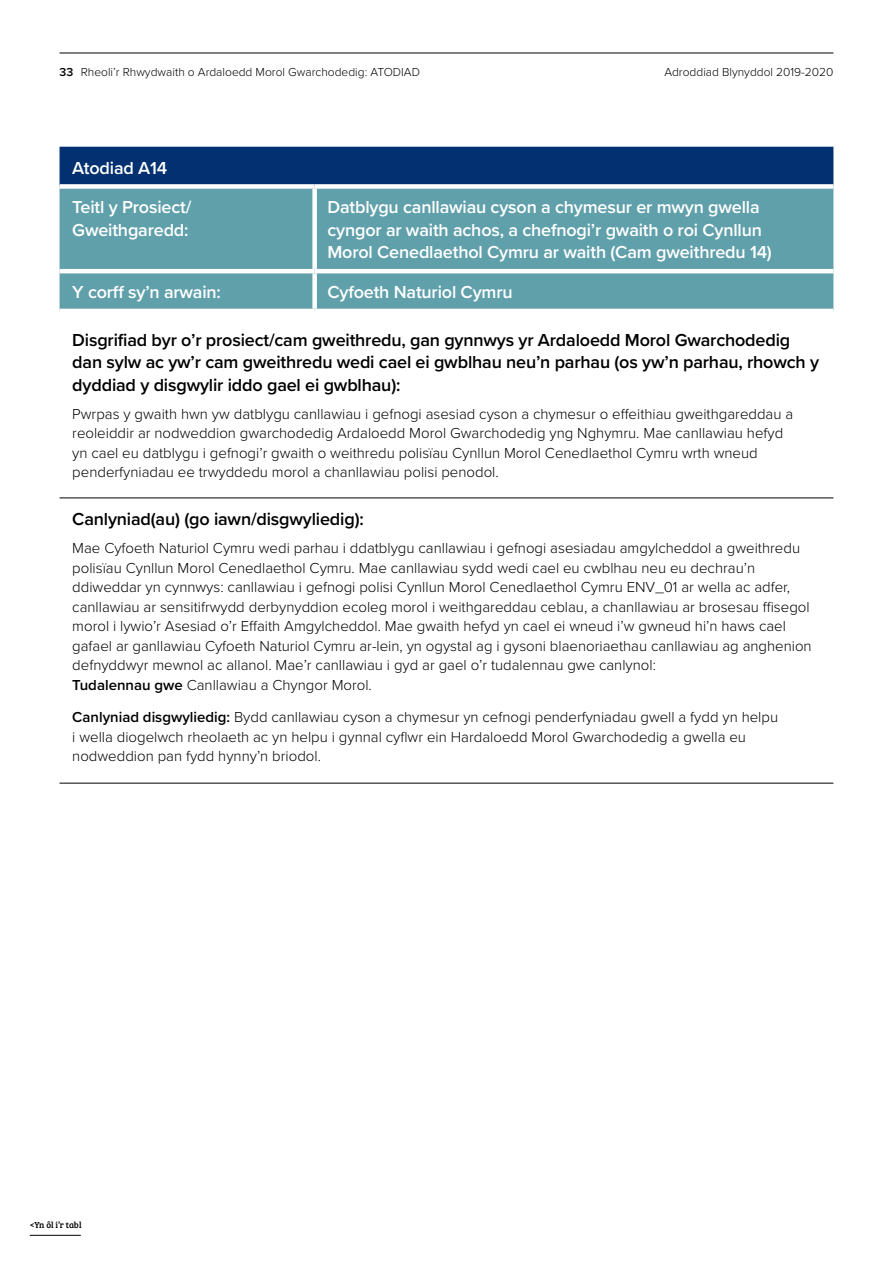
<style>
.page{position:relative;width:893px;height:1263px;background:#fff}
.page>*{position:absolute;margin:0;border:0;box-sizing:border-box;transform-origin:0 0}
.Semibold_space_after{font:600 18px/22.5px "Proxima Nova";letter-spacing:-.01em;color:#000}
.t1{font:600 18px/22.5px "Proxima Nova";letter-spacing:-.01em;color:#fff}
.t2{font:300 15px/19.5px "Proxima Nova";color:#000}
.t3{font:300 12px "Proxima Nova";color:#000}
.Page_Header_New{font:9px "Bree Serif";letter-spacing:-.005em;color:#000}
.s1{font-weight:600}
</style>
<div class="page">
<hr style="left:60px;top:53px;width:773px;height:1px;background:#000">
<hr style="left:30px;top:1235px;width:51px;height:1px;background:#000">
<div style="left:60px;top:147px;width:773px;height:37px;background:#023071"></div>
<div style="left:60px;top:189px;width:773px;height:120px;background:#60a0ab"></div>
<hr style="left:315px;top:269px;width:518px;height:4px;background:#fff">
<div style="left:312px;top:189px;width:5px;height:80px;background:#fff"></div>
<hr style="left:60px;top:269px;width:255px;height:4px;background:#fff">
<div style="left:312px;top:273px;width:5px;height:36px;background:#fff"></div>
<hr style="left:60px;top:497px;width:773px;height:1px;background:#000">
<hr style="left:60px;top:783px;width:773px;height:1px;background:#000">
<p class="t3" style="left:60px;top:63px;width:362px"><span class="s1">33</span> Rheoli’r Rhwydwaith o Ardaloedd Morol Gwarchodedig: ATODIAD</p>
<p class="t3" style="left:664px;top:63px;width:171px">Adroddiad Blynyddol 2019-2020</p>
<p class="t1" style="left:72px;top:156px;width:96px">Atodiad A14</p>
<p class="t1" style="left:72px;top:196px;width:121px">Teitl y Prosiect/<br>Gweithgaredd:</p>
<p class="t1" style="left:327px;top:196px;width:446px">Datblygu canllawiau cyson a chymesur er mwyn gwella cyngor ar waith achos, a chefnogi’r gwaith o roi Cynllun<br>Morol Cenedlaethol Cymru ar waith (Cam gweithredu 14)</p>
<p class="t1" style="left:72px;top:280px;width:150px">Y corff sy’n arwain:</p>
<p class="t1" style="left:327px;top:280px;width:187px">Cyfoeth Naturiol Cymru</p>
<p class="Semibold_space_after" style="left:72px;top:328px;width:748px">Disgrifiad byr o’r prosiect/cam gweithredu, gan gynnwys yr Ardaloedd Morol Gwarchodedig dan sylw ac yw’r cam gweithredu wedi cael ei gwblhau neu’n parhau (os yw’n parhau, rhowch y dyddiad y disgwylir iddo gael ei gwblhau):</p>
<p class="t2" style="left:72px;top:403px;width:722px">Pwrpas y gwaith hwn yw datblygu canllawiau i gefnogi asesiad cyson a chymesur o effeithiau gweithgareddau a reoleiddir ar nodweddion gwarchodedig Ardaloedd Morol Gwarchodedig yng Nghymru. Mae canllawiau hefyd yn cael eu datblygu i gefnogi’r gwaith o weithredu polisïau Cynllun Morol Cenedlaethol Cymru wrth wneud penderfyniadau ee trwyddedu morol a chanllawiau polisi penodol.</p>
<p class="Semibold_space_after" style="left:72px;top:508px;width:293px">Canlyniad(au) (go iawn/disgwyliedig):</p>
<p class="t2" style="left:72px;top:538px;width:741px">Mae Cyfoeth Naturiol Cymru wedi parhau i ddatblygu canllawiau i gefnogi asesiadau amgylcheddol a gweithredu polisïau Cynllun Morol Cenedlaethol Cymru. Mae canllawiau sydd wedi cael eu cwblhau neu eu dechrau’n ddiweddar yn cynnwys: canllawiau i gefnogi polisi Cynllun Morol Cenedlaethol Cymru ENV_01 ar wella ac adfer, canllawiau ar sensitifrwydd derbynyddion ecoleg morol i weithgareddau ceblau, a chanllawiau ar brosesau ffisegol morol i lywio’r Asesiad o’r Effaith Amgylcheddol. Mae gwaith hefyd yn cael ei wneud i’w gwneud hi’n haws cael gafael ar ganllawiau Cyfoeth Naturiol Cymru ar-lein, yn ogystal ag i gysoni blaenoriaethau canllawiau ag anghenion defnyddwyr mewnol ac allanol. Mae’r canllawiau i gyd ar gael o’r tudalennau gwe canlynol:<br><span class="s1">Tudalennau gwe</span> Canllawiau a Chyngor Morol.</p>
<p class="t2" style="left:72px;top:707px;width:707px"><span class="s1">Canlyniad disgwyliedig:</span> Bydd canllawiau cyson a chymesur yn cefnogi penderfyniadau gwell a fydd yn helpu i wella diogelwch rheolaeth ac yn helpu i gynnal cyflwr ein Hardaloedd Morol Gwarchodedig a gwella eu nodweddion pan fydd hynny’n briodol.</p>
<h1 class="Page_Header_New" style="left:30px;top:1218px;width:53px">&lt;Yn ôl i’r tabl</h1>
</div>
